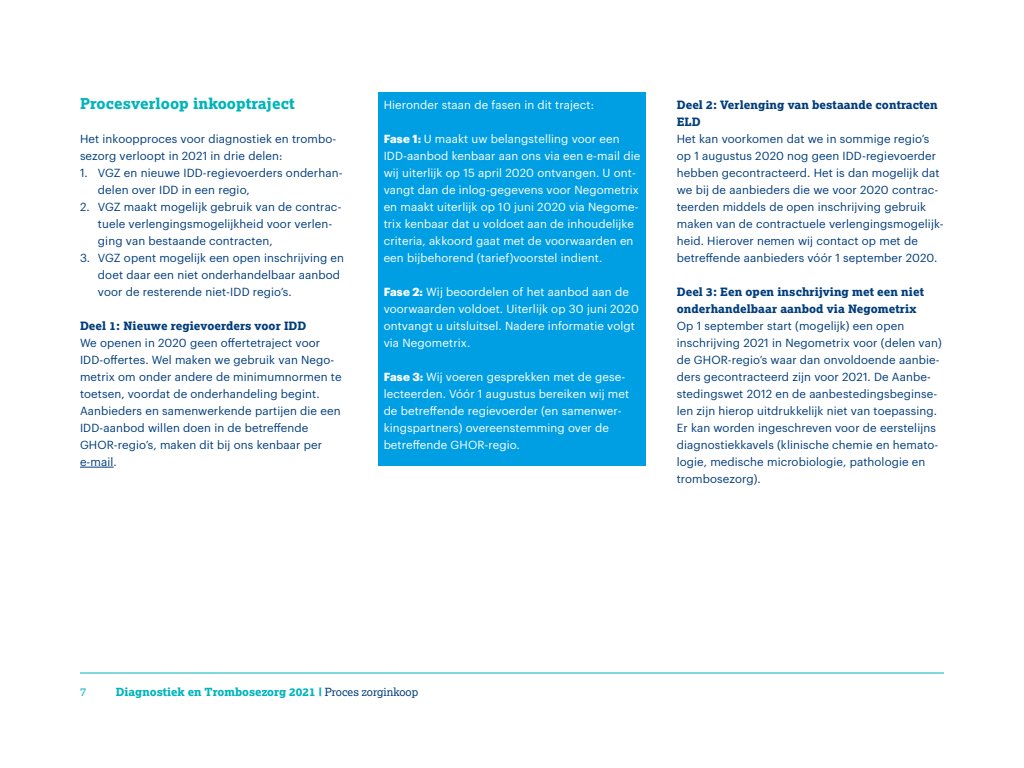
<style>
.page{position:relative;width:1024px;height:768px;background:#fff}
.page>*{position:absolute;margin:0;border:0;box-sizing:border-box;transform-origin:0 0}
.t1{font:800 15px "Lexia";letter-spacing:.005em;color:#00b4ba}
.t2{font:11.5px/17px "Graphik";letter-spacing:.01em;color:#003d7b}
.t3{font:11.5px/17px "Graphik";letter-spacing:.01em;color:#fff}
.t4{font:800 11.5px/17px "Lexia";letter-spacing:.005em;color:#003d7b}
.t5{font:800 11.2px "Lexia";color:#00b4ba}
.t6{font:11.2px "Lexia";color:#00b4ba}
.s1{font-weight:700}
.s2{font-weight:400;color:#003d7b}
</style>
<div class="page">
<hr style="left:80px;top:467px;width:34px;height:1px;background:#003d7b">
<div style="left:378px;top:92px;width:268px;height:374px;background:#009fe3"></div>
<hr style="left:80px;top:672px;width:864px;height:2px;background:#00b4ba">
<h1 class="t1" style="left:80px;top:94px;width:216px">Procesverloop inkooptraject</h1>
<p class="t2" style="left:80px;top:129px;width:258px">Het inkoopproces voor diagnostiek en trombo&shy;sezorg verloopt in 2021 in drie delen:</p>
<p class="t2" style="left:98px;top:163px;width:246px;text-indent:-18px">1. VGZ en nieuwe IDD-regievoerders onderhan&shy;delen over IDD in een regio,</p>
<p class="t2" style="left:98px;top:197px;width:245px;text-indent:-18px">2. VGZ maakt mogelijk gebruik van de contrac&shy;tuele verlengingsmogelijkheid voor verlen&shy;ging van bestaande contracten,</p>
<p class="t2" style="left:98px;top:248px;width:248px;text-indent:-18px">3. VGZ opent mogelijk een open inschrijving en doet daar een niet onderhandelbaar aanbod voor de resterende niet-IDD regio’s.</p>
<p class="t4" style="left:80px;top:317px;width:228px">Deel 1: Nieuwe regievoerders voor IDD</p>
<p class="t2" style="left:80px;top:333px;width:263px">We openen in 2020 geen offertetraject voor IDD-offertes. Wel maken we gebruik van Nego&shy;metrix om onder andere de minimumnormen te toetsen, voordat de onderhandeling begint.<br>Aanbieders en samenwerkende partijen die een IDD-aanbod willen doen in de betreffende GHOR-regio’s, maken dit bij ons kenbaar per e-mail.</p>
<p class="t3" style="left:384px;top:95px;width:212px">Hieronder staan de fasen in dit traject:</p>
<p class="t3" style="left:384px;top:129px;width:258px"><span class="s1">Fase 1:</span> U maakt uw belangstelling voor een IDD-aanbod kenbaar aan ons via een e-mail die wij uiterlijk op 15 april 2020 ontvangen. U ont&shy;vangt dan de inlog-gegevens voor Negometrix en maakt uiterlijk op 10 juni 2020 via Negome&shy;trix kenbaar dat u voldoet aan de inhoudelijke criteria, akkoord gaat met de voorwaarden en een bijbehorend (tarief)voorstel indient.</p>
<p class="t3" style="left:384px;top:282px;width:257px"><span class="s1">Fase 2:</span> Wij beoordelen of het aanbod aan de voorwaarden voldoet. Uiterlijk op 30 juni 2020 ontvangt u uitsluitsel. Nadere informatie volgt via Negometrix.</p>
<p class="t3" style="left:384px;top:367px;width:247px"><span class="s1">Fase 3:</span> Wij voeren gesprekken met de gese&shy;lecteerden. Vóór 1 augustus bereiken wij met de betreffende regievoerder (en samenwer&shy;kingspartners) overeenstemming over de betreffende GHOR-regio.</p>
<p class="t4" style="left:677px;top:96px;width:262px">Deel 2: Verlenging van bestaande contracten<br>ELD</p>
<p class="t2" style="left:677px;top:129px;width:268px">Het kan voorkomen dat we in sommige regio’s op 1 augustus 2020 nog geen IDD-regievoerder hebben gecontracteerd. Het is dan mogelijk dat we bij de aanbieders die we voor 2020 contrac&shy;teerden middels de open inschrijving gebruik maken van de contractuele verlengingsmogelijk&shy;heid. Hierover nemen wij contact op met de betreffende aanbieders vóór 1 september 2020.</p>
<p class="t4" style="left:677px;top:283px;width:249px">Deel 3: Een open inschrijving met een niet onderhandelbaar aanbod via Negometrix</p>
<p class="t2" style="left:677px;top:316px;width:266px">Op 1 september start (mogelijk) een open inschrijving 2021 in Negometrix voor (delen van) de GHOR-regio’s waar dan onvoldoende aanbie&shy;ders gecontracteerd zijn voor 2021. De Aanbe&shy;stedingswet 2012 en de aanbestedingsbeginse&shy;len zijn hierop uitdrukkelijk niet van toepassing.<br>Er kan worden ingeschreven voor de eerstelijns diagnostiekkavels (klinische chemie en hemato&shy;logie, medische microbiologie, pathologie en trombosezorg).</p>
<p class="t6" style="left:80px;top:685px;width:8px">7</p>
<p class="t5" style="left:116px;top:685px;width:304px">Diagnostiek en Trombosezorg 2021 | <span class="s2">Proces zorginkoop</span></p>
</div>
